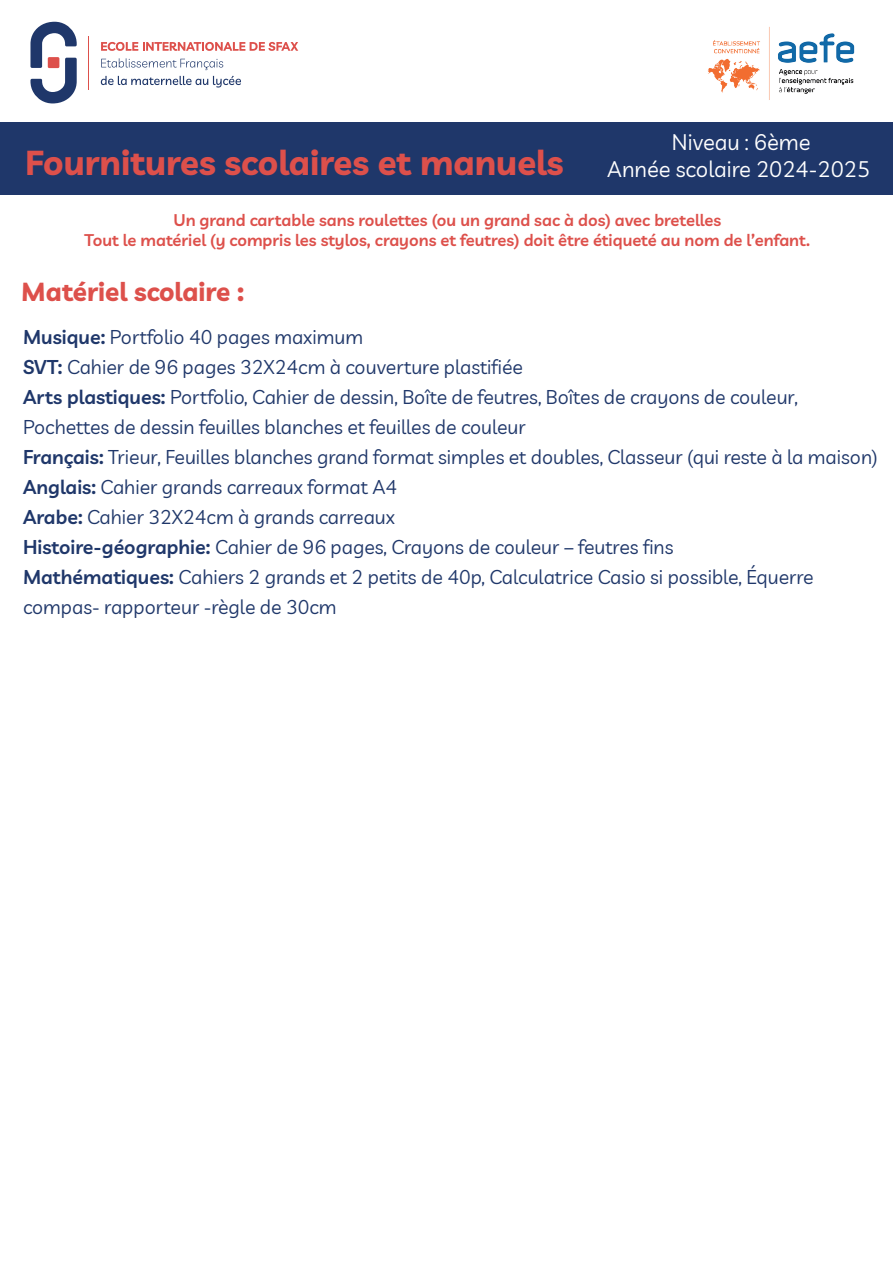
<style>
.page{position:relative;width:893px;height:1263px;background:#fff}
.page>*{position:absolute;margin:0;border:0;box-sizing:border-box;transform-origin:0 0}
.t1{font:700 34.5px "Livvic";color:#dd504b}
.t2{font:700 25.95px "Livvic";color:#dd504b}
.t3{font:22.05px "Livvic";color:#fff}
.t4{font:19.5px/30px "Livvic";color:#1f376a}
.t5{font:600 16.5px/19.8px "Livvic";color:#dd504b;text-align:center}
.s1{font-weight:600}
</style>
<div class="page">
<div style="left:0;top:122px;width:893px;height:73px;background:#1f376a"></div>
<img style="left:707px;top:27px;width:148px;height:73px">
<svg style="left:101px;top:42px;width:197px;height:9px"></svg>
<svg style="left:101px;top:58px;width:122px;height:12px"></svg>
<svg style="left:101px;top:76px;width:140px;height:12px"></svg>
<svg style="left:30px;top:22px;width:47px;height:81px"></svg>
<hr style="left:88px;top:36px;width:1px;height:54px;background:#dd504b">
<p class="t3" style="left:672px;top:126px;width:140px">Niveau : 6ème</p>
<h1 class="t1" style="left:25px;top:135px;width:540px">Fournitures scolaires et manuels</h1>
<p class="t3" style="left:607px;top:152px;width:265px">Année scolaire 2024-2025</p>
<p class="t5" style="left:84px;top:209px;width:727px">Un grand cartable sans roulettes (ou un grand sac à dos) avec bretelles<br>Tout le matériel (y compris les stylos, crayons et feutres) doit être étiqueté au nom de l’enfant.</p>
<h2 class="t2" style="left:21px;top:271px;width:224px">Matériel scolaire :</h2>
<p class="t4" style="left:23px;top:321px;width:856px"><span class="s1">Musique:</span> Portfolio 40 pages maximum<br><span class="s1">SVT:</span> Cahier de 96 pages 32X24cm à couverture plastifiée<br><span class="s1">Arts plastiques:</span> Portfolio, Cahier de dessin, Boîte de feutres, Boîtes de crayons de couleur, Pochettes de dessin feuilles blanches et feuilles de couleur<br><span class="s1">Français:</span> Trieur, Feuilles blanches grand format simples et doubles, Classeur (qui reste à la maison)<br><span class="s1">Anglais:</span> Cahier grands carreaux format A4<br><span class="s1">Arabe:</span> Cahier 32X24cm à grands carreaux<br><span class="s1">Histoire-géographie:</span> Cahier de 96 pages, Crayons de couleur – feutres fins<br><span class="s1">Mathématiques:</span> Cahiers 2 grands et 2 petits de 40p, Calculatrice Casio si possible, Équerre compas- rapporteur -règle de 30cm</p>
</div>
